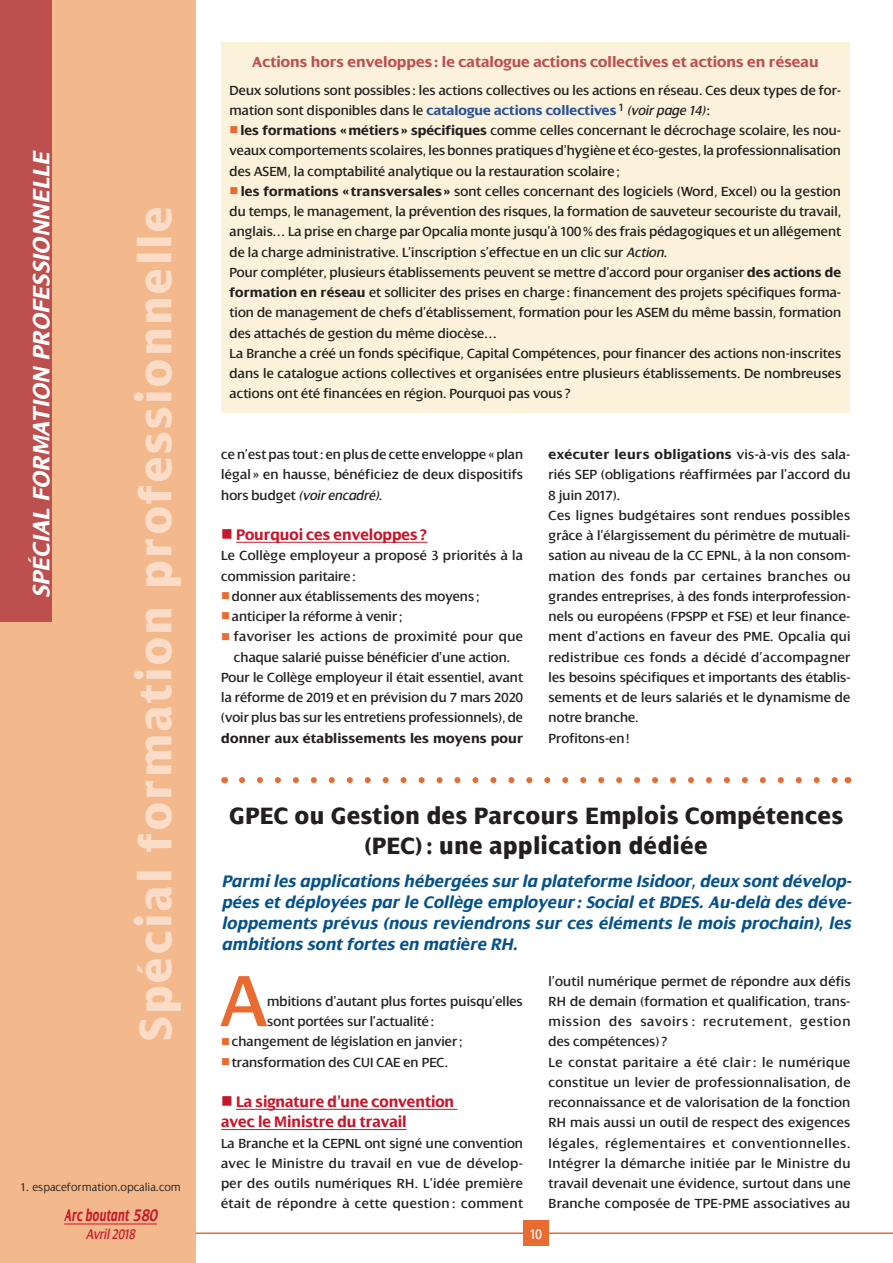
<style>
.page{position:relative;width:893px;height:1263px;background:#fff}
.page>*{position:absolute;margin:0;border:0;box-sizing:border-box;transform-origin:0 0}
.t1{font:77.55px "Dialog";color:#ea6b31}
.t2{font:800 49.5px "Dialog";letter-spacing:.06em;color:#fbdcc9;scale:.9 1}
.t3{font:800 25.5px/30px "Dialog";letter-spacing:.02em;color:#231f20;text-align:center;scale:.9 1}
.t4{font:italic 700 25.5px "Dialog";color:#fff}
.t5{font:italic 700 18px/21px "Dialog";color:#05528a;text-align:justify}
.t6{font:italic 700 18px "Dialog";letter-spacing:.02em;color:#c7172b;scale:.65 1}
.t7{font:700 16.5px/20.2px "Dialog";color:#c7172b;scale:.95 1}
.t8{font:700 15.75px "Dialog";color:#be4f4f}
.t9{font:italic 15px "Dialog";color:#c7172b;scale:.85 1}
.t10{font:15px "Dialog";color:#fff;scale:.85 1}
.t11{font:14.25px/20.2px "Dialog";color:#231f20}
.t12{font:14.25px/20.2px "Dialog";letter-spacing:.02em;color:#231f20}
.t13{font:700 14.25px "Dialog";letter-spacing:.01em;color:#231f20}
.t14{font:300 12px "Dialog";color:#231f20}
.s1{font-weight:700;color:#2a5199}
.s2{font-style:italic}
.s3{color:#ea6b31}
.s4{font-weight:700}
</style>
<div class="page">
<div style="left:0;top:0;width:196px;height:1263px;background:#f3b88b"></div>
<div style="left:0;top:0;width:51px;height:621px;background:#be4f4f"></div>
<hr style="left:196px;top:1232px;width:697px;height:2px;background:#ea6b31">
<div style="left:523px;top:1220px;width:26px;height:26px;background:#ea6b31"></div>
<hr style="left:64px;top:1223px;width:93px;height:1px;background:#c7172b">
<hr style="left:236px;top:1109px;width:221px;height:1px;background:#c7172b">
<hr style="left:221px;top:1129px;width:186px;height:1px;background:#c7172b">
<hr style="left:236px;top:542px;width:191px;height:1px;background:#c7172b">
<div style="left:221px;top:42px;width:629px;height:371px;background:#fcf2db"></div>
<svg style="left:242px;top:777px;width:596px;height:6px"></svg>
<h3 class="t4" style="left:27px;top:598px;width:448px;rotate:-90deg">SPÉCIAL Formation professionnelle</h3>
<h2 class="t2" style="left:129px;top:1041px;width:930px;rotate:-90deg">Spécial formation professionnelle</h2>
<p class="t14" style="left:20px;top:1180px;width:162px">1. espaceformation.opcalia.com</p>
<p class="t6" style="left:64px;top:1206px;width:145px">Arc boutant 580</p>
<p class="t9" style="left:86px;top:1226px;width:59px">Avril 2018</p>
<p class="t8" style="left:252px;top:53px;width:568px">Actions hors enveloppes : le catalogue actions collectives et actions en réseau</p>
<p class="t11" style="left:230px;top:80px;width:613px">Deux solutions sont possibles : les actions collectives ou les actions en réseau. Ces deux types de for&shy;mation sont disponibles dans le <span class="s1">catalogue actions collectives</span> <sup>1</sup> <span class="s2">(voir page 14)</span> :</p>
<p class="t11" style="left:230px;top:120px;width:613px;text-align:justify"><span class="s3">■</span> <span class="s4">les formations «métiers » spécifiques</span> comme celles concernant le décrochage scolaire, les nou&shy;veaux comportements scolaires, les bonnes pratiques d’hygiène et éco-gestes, la professionnalisation des ASEM, la comptabilité analytique ou la restauration scolaire ;</p>
<p class="t11" style="left:230px;top:181px;width:613px"><span class="s3">■</span> <span class="s4">les formations « transversales »</span> sont celles concernant des logiciels (Word, Excel) ou la gestion du temps, le management, la prévention des risques, la formation de sauveteur secouriste du travail, anglais… La prise en charge par Opcalia monte jusqu’à 100% des frais pédagogiques et un allégement de la charge administrative. L’inscription s’effectue en un clic sur <span class="s2">Action</span>.<br>Pour compléter, plusieurs établissements peuvent se mettre d’accord pour organiser <span class="s4">des actions de formation en réseau</span> et solliciter des prises en charge : financement des projets spécifiques forma&shy;tion de management de chefs d’établissement, formation pour les ASEM du même bassin, formation des attachés de gestion du même diocèse…<br>La Branche a créé un fonds spécifique, Capital Compétences, pour financer des actions non-inscrites dans le catalogue actions collectives et organisées entre plusieurs établissements. De nombreuses actions ont été financées en région. Pourquoi pas vous ?</p>
<p class="t11" style="left:221px;top:444px;width:303px;text-align:justify">ce n’est pas tout: en plus de cette enveloppe «plan légal » en hausse, bénéficiez de deux dispositifs hors budget <span class="s2">(voir encadré)</span>.</p>
<p class="t7" style="left:236px;top:525px;width:203px">Pourquoi ces enveloppes ?</p>
<p class="t11" style="left:221px;top:546px;width:303px">Le Collège employeur a proposé 3 priorités à la commission paritaire :</p>
<p class="t11" style="left:221px;top:586px;width:260px"><span class="s3">■</span> donner aux établissements des moyens ;</p>
<p class="t11" style="left:221px;top:606px;width:183px"><span class="s3">■</span> anticiper la réforme à venir;</p>
<p class="t11" style="left:221px;top:627px;width:303px;text-align:center"><span class="s3">■</span> favoriser les actions de proximité pour que chaque salarié puisse bénéficier d’une action.<br>Pour le Collège employeur il était essentiel, avant la réforme de 2019 et en prévision du 7 mars 2020 (voir plus bas sur les entretiens professionnels), de</p>
<p class="t13" style="left:221px;top:730px;width:303px">donner aux établissements les moyens pour</p>
<p class="t11" style="left:549px;top:444px;width:304px"><span class="s4">exécuter leurs obligations</span> vis-à-vis des sala&shy;riés SEP (obligations réaffirmées par l’accord du 8 juin 2017).<br>Ces lignes budgétaires sont rendues possibles grâce à l’élargissement du périmètre de mutuali&shy;sation au niveau de la CC EPNL, à la non consom&shy;mation des fonds par certaines branches ou grandes entreprises, à des fonds interprofession&shy;nels ou européens (FPSPP et FSE) et leur finance&shy;ment d’actions en faveur des PME. Opcalia qui redistribue ces fonds a décidé d’accompagner les besoins spécifiques et importants des établis&shy;sements et de leurs salariés et le dynamisme de notre branche.<br>Profitons-en!</p>
<h3 class="t3" style="left:229px;top:801px;width:683px">GPEC ou Gestion des Parcours Emplois Compétences (PEC) : une application dédiée</h3>
<p class="t5" style="left:222px;top:871px;width:631px">Parmi les applications hébergées sur la plateforme Isidoor, deux sont dévelop&shy;pées et déployées par le Collège employeur : Social et BDES. Au-delà des déve&shy;loppements prévus (nous reviendrons sur ces éléments le mois prochain), les ambitions sont fortes en matière RH.</p>
<h1 class="t1" style="left:221px;top:960px;width:47px">A</h1>
<p class="t11" style="left:267px;top:991px;width:257px">mbitions d’autant plus fortes puisqu’elles sont portées sur l’actualité :</p>
<p class="t11" style="left:221px;top:1032px;width:243px"><span class="s3">■</span> changement de législation en janvier;</p>
<p class="t11" style="left:221px;top:1052px;width:228px"><span class="s3">■</span> transformation des CUI CAE en PEC.</p>
<p class="t7" style="left:221px;top:1092px;width:247px;text-indent:15px">La signature d’une convention avec le Ministre du travail</p>
<p class="t11" style="left:221px;top:1133px;width:303px;text-align:justify">La Branche et la CEPNL ont signé une convention avec le Ministre du travail en vue de dévelop&shy;per des outils numériques RH. L’idée première était de répondre à cette question : comment</p>
<p class="t12" style="left:549px;top:971px;width:304px">l’outil numérique permet de répondre aux défis RH de demain (formation et qualification, trans&shy;mission des savoirs : recrutement, gestion des compétences) ?<br>Le constat paritaire a été clair : le numérique constitue un levier de professionnalisation, de reconnaissance et de valorisation de la fonction RH mais aussi un outil de respect des exigences légales, réglementaires et conventionnelles.<br>Intégrer la démarche initiée par le Ministre du travail devenait une évidence, surtout dans une Branche composée de TPE-PME associatives au</p>
<p class="t10" style="left:530px;top:1226px;width:16px">10</p>
</div>
